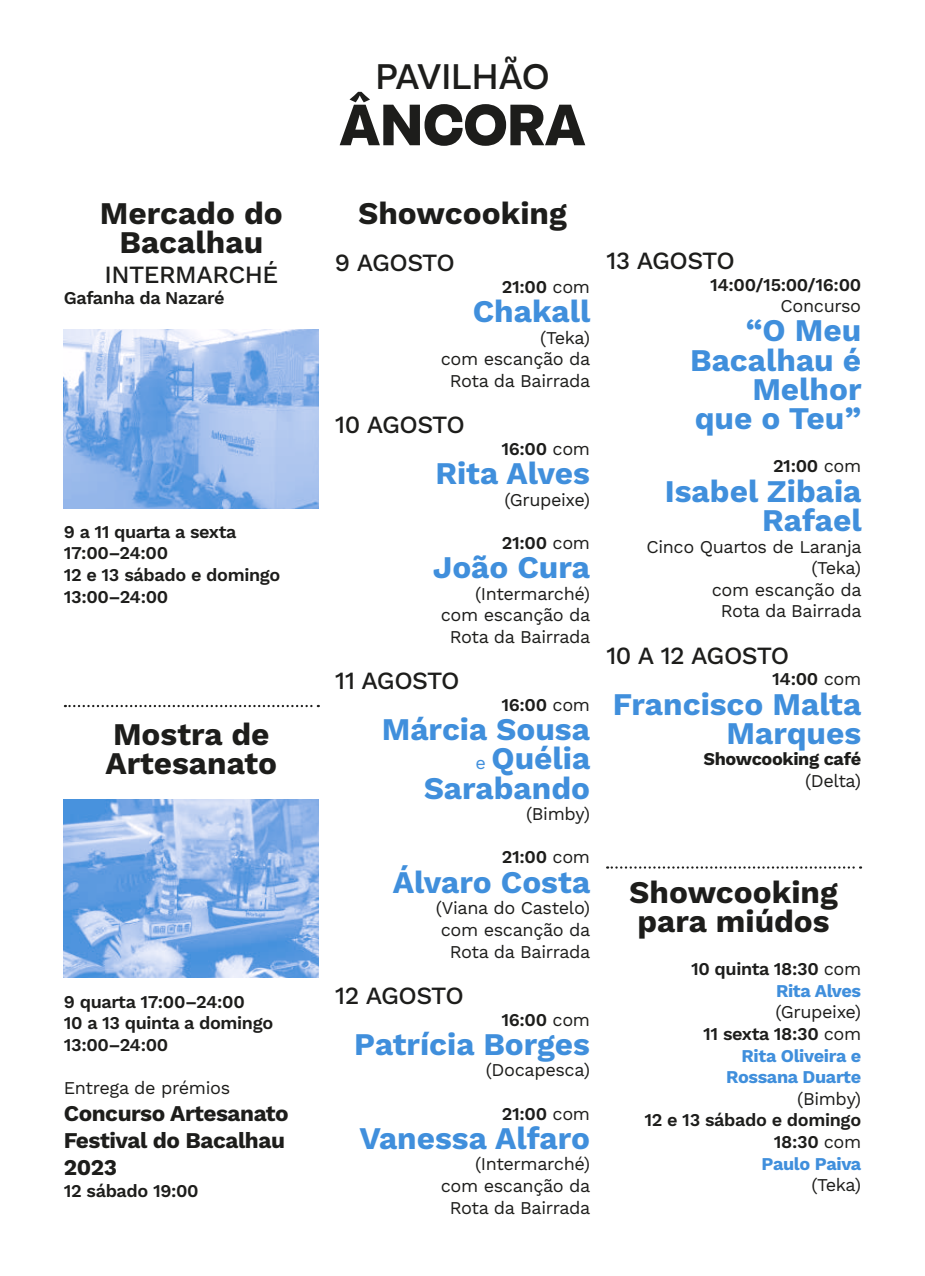
<style>
.page{position:relative;width:925px;height:1276px;background:#fff}
.page>*{position:absolute;margin:0;border:0;box-sizing:border-box;transform-origin:0 0}
.t1{font:700 58.5px "Another Grotesk W05";letter-spacing:-.05em;color:#1d1d1b}
.t2{font:500 36px "Another Grotesk W05";letter-spacing:-.025em;color:#1d1d1b}
.t3{font:700 31.5px/29.2px "Work Sans";color:#408fdc;text-align:right}
.t4{font:700 31.5px/29.2px "Work Sans";color:#1d1d1b}
.t5{font:500 24.75px "Work Sans";letter-spacing:-.02em;color:#1d1d1b}
.t6{font:700 22.5px/27px "Work Sans";letter-spacing:-.02em;color:#1d1d1b}
.t7{font:600 18px/21.6px "Work Sans";letter-spacing:-.02em;color:#1d1d1b}
.t8{font:18px/21.6px "Work Sans";letter-spacing:-.02em;color:#1d1d1b;text-align:right}
.t9{font:700 18px/21.6px "Work Sans";letter-spacing:-.02em;color:#408fdc;text-align:right}
.t10{font:700 18px "Work Sans";letter-spacing:-.02em;color:#1d1d1b}
.s1{font-weight:400}
.s2{font-weight:400;font-size:18px}
.s3{font-weight:700;color:#408fdc}
.s4{font-weight:400;color:#1d1d1b}
.s5{font-weight:600;color:#1d1d1b}
</style>
<div class="page">
<img style="left:64px;top:329px;width:255px;height:179px">
<svg style="left:65px;top:705px;width:254px;height:2px"></svg>
<svg style="left:607px;top:866px;width:254px;height:2px"></svg>
<img style="left:64px;top:799px;width:255px;height:179px">
<h3 class="t4" style="left:100px;top:200px;width:184px;text-align:center">Mercado do<br>Bacalhau</h3>
<h3 class="t5" style="left:104px;top:260px;width:175px">INTERMARCHÉ</h3>
<p class="t7" style="left:64px;top:288px;width:162px">Gafanha da Nazaré</p>
<p class="t7" style="left:64px;top:522px;width:218px">9 a 11 quarta a sexta<br>17:00–24:00<br>12 e 13 sábado e domingo<br>13:00–24:00</p>
<h3 class="t4" style="left:106px;top:721px;width:173px">Mostra de<br>Artesanato</h3>
<p class="t7" style="left:64px;top:991px;width:211px">9 quarta 17:00–24:00<br>10 a 13 quinta a domingo<br>13:00–24:00</p>
<p class="t8" style="left:64px;top:1077px;width:168px">Entrega de prémios</p>
<p class="t6" style="left:64px;top:1101px;width:226px">Concurso Artesanato<br>Festival do Bacalhau<br>2023</p>
<p class="t7" style="left:64px;top:1180px;width:136px">12 sábado 19:00</p>
<h2 class="t2" style="left:375px;top:50px;width:176px">PAVILHÃO</h2>
<h1 class="t1" style="left:338px;top:79px;width:250px">ÂNCORA</h1>
<h3 class="t4" style="left:358px;top:200px;width:210px">Showcooking</h3>
<h3 class="t5" style="left:335px;top:248px;width:121px">9 AGOSTO</h3>
<p class="t7" style="left:502px;top:277px;width:90px">21:00 <span class="s1">com</span></p>
<h3 class="t3" style="left:473px;top:298px;width:119px">Chakall</h3>
<p class="t8" style="left:441px;top:327px;width:151px">(Teka)<br>com escanção da<br>Rota da Bairrada</p>
<h3 class="t5" style="left:335px;top:410px;width:132px">10 AGOSTO</h3>
<p class="t7" style="left:501px;top:439px;width:90px">16:00 <span class="s1">com</span></p>
<h3 class="t3" style="left:435px;top:460px;width:156px">Rita Alves</h3>
<p class="t8" style="left:504px;top:489px;width:87px">(Grupeixe)</p>
<p class="t7" style="left:502px;top:533px;width:90px">21:00 <span class="s1">com</span></p>
<h3 class="t3" style="left:433px;top:554px;width:159px">João Cura</h3>
<p class="t8" style="left:441px;top:583px;width:151px">(Intermarché) com escanção da<br>Rota da Bairrada</p>
<h3 class="t5" style="left:335px;top:666px;width:126px">11 AGOSTO</h3>
<p class="t7" style="left:501px;top:695px;width:90px">16:00 <span class="s1">com</span></p>
<h3 class="t3" style="left:382px;top:716px;width:210px">Márcia Sousa <span class="s2">e</span> Quélia<br>Sarabando</h3>
<p class="t8" style="left:526px;top:804px;width:65px">(Bimby)</p>
<p class="t7" style="left:502px;top:847px;width:90px">21:00 <span class="s1">com</span></p>
<h3 class="t3" style="left:393px;top:869px;width:199px">Álvaro Costa</h3>
<p class="t8" style="left:436px;top:898px;width:156px">(Viana do Castelo) com escanção da<br>Rota da Bairrada</p>
<h3 class="t5" style="left:335px;top:981px;width:130px">12 AGOSTO</h3>
<p class="t7" style="left:501px;top:1009px;width:90px">16:00 <span class="s1">com</span></p>
<h3 class="t3" style="left:354px;top:1031px;width:237px">Patrícia Borges</h3>
<p class="t8" style="left:486px;top:1060px;width:106px">(Docapesca)</p>
<p class="t7" style="left:502px;top:1103px;width:90px">21:00 <span class="s1">com</span></p>
<h3 class="t3" style="left:359px;top:1125px;width:232px">Vanessa Alfaro</h3>
<p class="t8" style="left:441px;top:1154px;width:151px">(Intermarché) com escanção da<br>Rota da Bairrada</p>
<h3 class="t5" style="left:606px;top:246px;width:130px">13 AGOSTO</h3>
<p class="t7" style="left:710px;top:274px;width:152px">14:00/15:00/16:00</p>
<p class="t8" style="left:780px;top:296px;width:82px">Concurso</p>
<h3 class="t3" style="left:690px;top:318px;width:173px">“O Meu<br>Bacalhau é<br>Melhor que o Teu”</h3>
<p class="t7" style="left:773px;top:456px;width:90px">21:00 <span class="s1">com</span></p>
<h3 class="t3" style="left:665px;top:478px;width:198px">Isabel Zibaia<br>Rafael</h3>
<p class="t8" style="left:646px;top:536px;width:217px">Cinco Quartos de Laranja (Teka)<br>com escanção da<br>Rota da Bairrada</p>
<h3 class="t5" style="left:606px;top:641px;width:185px">10 A 12 AGOSTO</h3>
<p class="t7" style="left:772px;top:669px;width:90px">14:00 <span class="s1">com</span></p>
<h3 class="t3" style="left:613px;top:691px;width:250px">Francisco Malta<br>Marques</h3>
<p class="t10" style="left:703px;top:749px;width:159px">Showcooking café</p>
<p class="t8" style="left:805px;top:771px;width:58px">(Delta)</p>
<h3 class="t4" style="left:629px;top:879px;width:210px">Showcooking para miúdos</h3>
<p class="t7" style="left:691px;top:959px;width:172px;text-align:right">10 quinta 18:30 <span class="s1">com<br></span><span class="s3">Rita Alves</span></p>
<p class="t9" style="left:703px;top:1002px;width:159px"><span class="s4">(Grupeixe)<br></span><span class="s5">11 sexta 18:30</span> <span class="s4">com<br></span>Rita Oliveira e<br>Rossana Duarte</p>
<p class="t8" style="left:797px;top:1088px;width:65px">(Bimby)</p>
<p class="t7" style="left:644px;top:1110px;width:218px;text-align:right">12 e 13 sábado e domingo<br>18:30 <span class="s1">com<br></span><span class="s3">Paulo Paiva</span></p>
<p class="t8" style="left:811px;top:1175px;width:51px">(Teka)</p>
</div>
